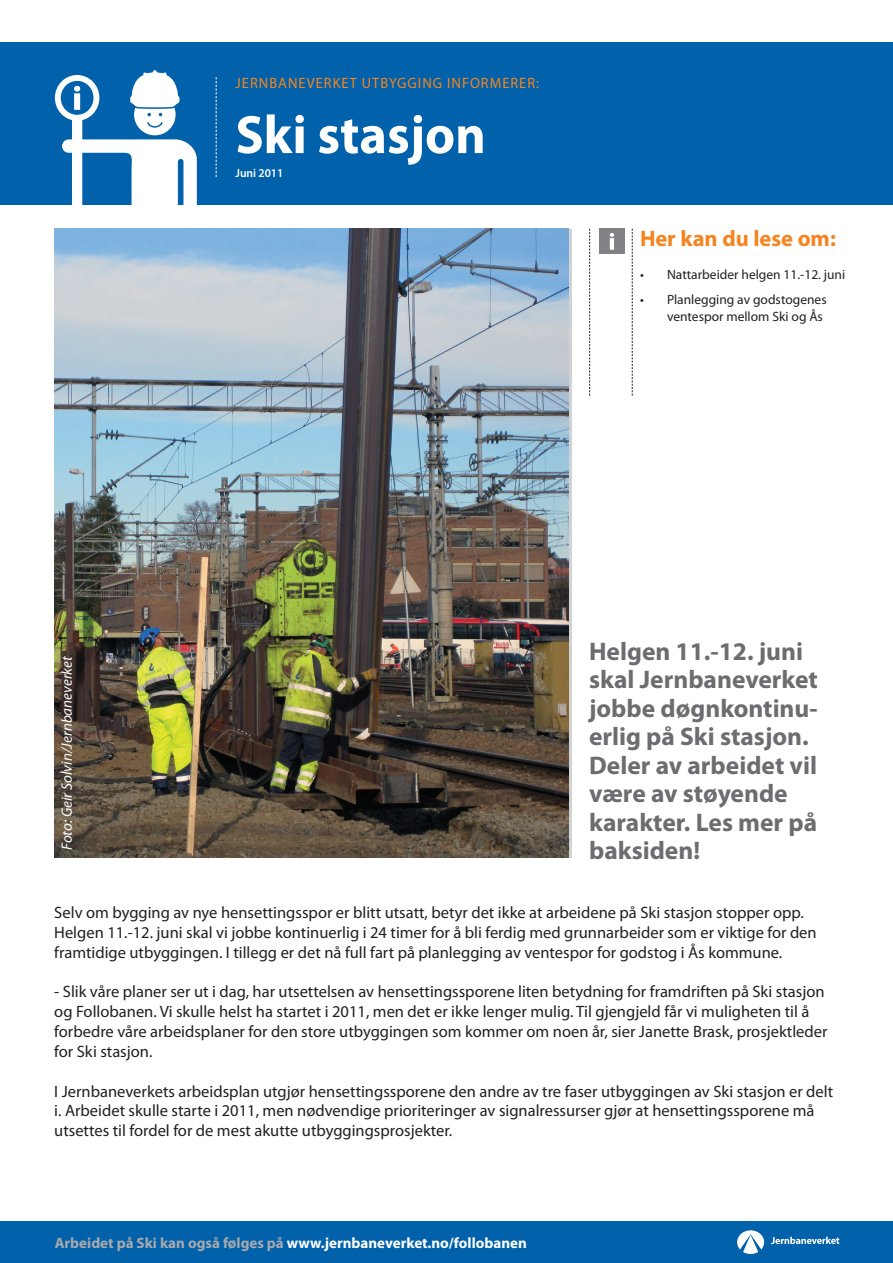
<style>
.page{position:relative;width:893px;height:1263px;background:#fff}
.page>*{position:absolute;margin:0;border:0;box-sizing:border-box;transform-origin:0 0}
.t1{font:700 54.45px "Myriad Pro";color:#fff;scale:.96 1}
.t2{font:700 25.5px/28.5px "Myriad Pro";color:#6c6d70}
.t3{font:700 22.5px "Myriad Pro";color:#f58420}
.t4{font:16.5px/19.8px "Myriad Pro";color:#231f20}
.t5{font:700 15px "Myriad Pro";color:#fff}
.t6{font:15px "Myriad Pro";letter-spacing:.07em;color:#f58420;scale:.96 1}
.t7{font:italic 15px "Myriad Pro";color:#fff}
.t8{font:13.5px/16.5px "Myriad Pro";color:#231f20;text-align:right}
.t9{font:600 12px "Myriad Pro";color:#fff;scale:.96 1}
.s1{color:#231f20}
.s2{color:#a8a9ad}
</style>
<div class="page">
<div style="left:0;top:1221px;width:893px;height:42px;background:#0161aa"></div>
<div style="left:0;top:43px;width:893px;height:162px;background:#0161aa"></div>
<svg style="left:216px;top:77px;width:1px;height:100px"></svg>
<div style="left:134px;top:94px;width:42px;height:41px;background:#fff;border-radius:50%"></div>
<svg style="left:130px;top:70px;width:50px;height:58px"></svg>
<svg style="left:62px;top:139px;width:135px;height:90px"></svg>
<svg style="left:58px;top:78px;width:38px;height:40px"></svg>
<div style="left:55px;top:75px;width:44px;height:46px;border:6px solid #fff;border-radius:50%"></div>
<div style="left:72px;top:120px;width:10px;height:186px;background:#fff"></div>
<svg style="left:74px;top:86px;width:6px;height:24px"></svg>
<img style="left:54px;top:229px;width:514px;height:629px">
<svg style="left:771px;top:1237px;width:68px;height:7px"></svg>
<svg style="left:737px;top:1230px;width:27px;height:24px"></svg>
<svg style="left:632px;top:229px;width:1px;height:167px"></svg>
<svg style="left:589px;top:229px;width:1px;height:167px"></svg>
<div style="left:599px;top:229px;width:25px;height:25px;background:#808285"></div>
<svg style="left:610px;top:238px;width:4px;height:12px"></svg>
<svg style="left:610px;top:233px;width:4px;height:4px"></svg>
<p class="t6" style="left:236px;top:74px;width:317px">jernbaneverket utbygging informerer:</p>
<h1 class="t1" style="left:235px;top:99px;width:262px">Ski stasjon</h1>
<p class="t9" style="left:235px;top:165px;width:51px">Juni 2011</p>
<p class="t7" style="left:58px;top:850px;width:198px;rotate:-90deg">Foto: Geir Solvin/Jernbaneverket<span class="s1">.</span></p>
<h3 class="t3" style="left:640px;top:223px;width:197px">Her kan du lese om:</h3>
<p class="t8" style="left:640px;top:266px;width:207px">• Nattarbeider helgen 11.-12. juni</p>
<p class="t8" style="left:640px;top:291px;width:188px">• Planlegging av godstogenes ventespor mellom Ski og Ås</p>
<h2 class="t2" style="left:589px;top:636px;width:230px">Helgen 11.-12. juni skal Jernbaneverket jobbe døgnkontinu&shy;erlig på Ski stasjon.<br>Deler av arbeidet vil være av støyende karakter. Les mer på baksiden!</h2>
<p class="t4" style="left:54px;top:902px;width:764px">Selv om bygging av nye hensettingsspor er blitt utsatt, betyr det ikke at arbeidene på Ski stasjon stopper opp.<br>Helgen 11.-12. juni skal vi jobbe kontinuerlig i 24 timer for å bli ferdig med grunnarbeider som er viktige for den framtidige utbyggingen. I tillegg er det nå full fart på planlegging av ventespor for godstog i Ås kommune.</p>
<p class="t4" style="left:54px;top:982px;width:775px">- Slik våre planer ser ut i dag, har utsettelsen av hensettingssporene liten betydning for framdriften på Ski stasjon og Follobanen. Vi skulle helst ha startet i 2011, men det er ikke lenger mulig. Til gjengjeld får vi muligheten til å forbedre våre arbeidsplaner for den store utbyggingen som kommer om noen år, sier Janette Brask, prosjektleder for Ski stasjon.</p>
<p class="t4" style="left:54px;top:1081px;width:780px">I Jernbaneverkets arbeidsplan utgjør hensettingssporene den andre av tre faser utbyggingen av Ski stasjon er delt i. Arbeidet skulle starte i 2011, men nødvendige prioriteringer av signalressurser gjør at hensettingssporene må utsettes til fordel for de mest akutte utbyggingsprosjekter.</p>
<p class="t5" style="left:55px;top:1233px;width:473px"><span class="s2">Arbeidet på Ski kan også følges på</span> www.jernbaneverket.no/follobanen</p>
</div>
